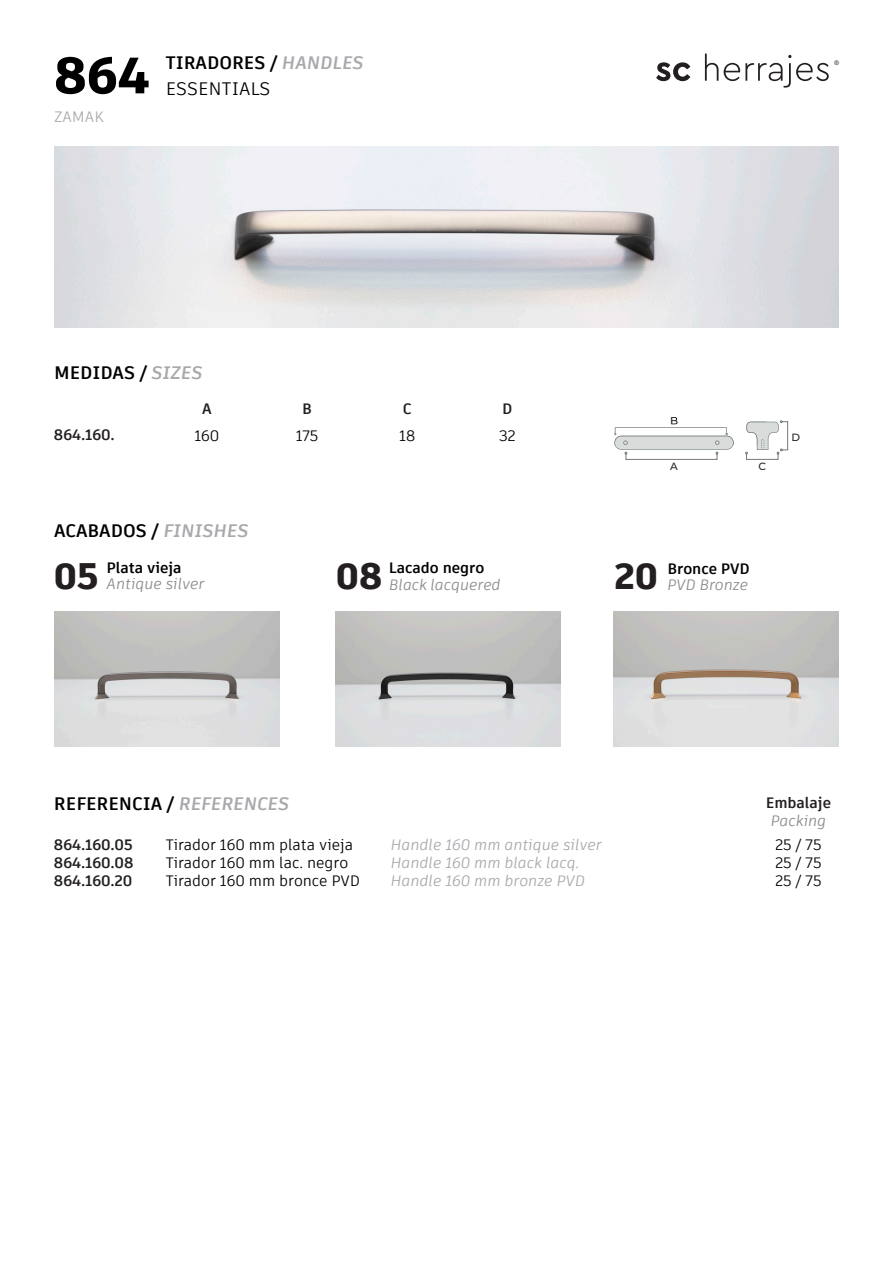
<style>
.page{position:relative;width:893px;height:1263px;background:#fff}
.page>*{position:absolute;margin:0;border:0;box-sizing:border-box;transform-origin:0 0}
.t1{font:900 51px "Artifakt Element";color:#000}
.t2{font:900 36px "Artifakt Element";color:#231f20}
.t3{font:700 18px "Artifakt Element";color:#000}
.t4{font:18px "Artifakt Element";color:#000}
.t5{font:15px "Artifakt Element";color:#000}
.t6{font:italic 15px "Artifakt Element";color:#a8a9ad}
.t7{font:700 15px "Artifakt Element";color:#231f20}
.t8{font:italic 15px "Artifakt Element";color:#8a8c8f}
.t9{font:700 15px "Artifakt Element";color:#000}
.t10{font:15px "Artifakt Element";color:#a8a9ad}
.t11{font:500 10.5px "Montserrat";color:#231f20}
.t12{font:6.15px "Arial";color:#231f20}
.s1{font-style:italic;color:#a8a9ad}
</style>
<div class="page">
<svg style="left:656px;top:62px;width:34px;height:19px"></svg>
<svg style="left:705px;top:54px;width:13px;height:27px"></svg>
<svg style="left:724px;top:55px;width:105px;height:33px"></svg>
<img style="left:54px;top:147px;width:785px;height:180px">
<svg style="left:614px;top:417px;width:120px;height:43px"></svg>
<svg style="left:745px;top:420px;width:43px;height:40px"></svg>
<img style="left:746px;top:422px;width:20px;height:23px">
<img style="left:614px;top:611px;width:225px;height:135px">
<img style="left:336px;top:611px;width:225px;height:135px">
<img style="left:54px;top:611px;width:225px;height:135px">
<p class="t1" style="left:54px;top:40px;width:97px">864</p>
<p class="t10" style="left:54px;top:107px;width:52px">ZAMAK</p>
<p class="t3" style="left:166px;top:50px;width:199px">TIRADORES / <span class="s1">HANDLES</span></p>
<p class="t4" style="left:166px;top:76px;width:106px">ESSENTIALS</p>
<p class="t12" style="left:834px;top:58px;width:6px">®</p>
<p class="t3" style="left:54px;top:360px;width:150px">MEDIDAS / <span class="s1">SIZES</span></p>
<p class="t7" style="left:54px;top:425px;width:62px">864.160.</p>
<p class="t7" style="left:202px;top:398px;width:11px">A</p>
<p class="t7" style="left:302px;top:398px;width:11px">B</p>
<p class="t7" style="left:403px;top:398px;width:10px">C</p>
<p class="t7" style="left:502px;top:398px;width:12px">D</p>
<p class="t5" style="left:194px;top:425px;width:26px">160</p>
<p class="t5" style="left:296px;top:425px;width:24px">175</p>
<p class="t5" style="left:399px;top:425px;width:17px">18</p>
<p class="t5" style="left:499px;top:425px;width:18px">32</p>
<p class="t11" style="left:670px;top:459px;width:9px">A</p>
<p class="t11" style="left:758px;top:459px;width:9px">C</p>
<p class="t3" style="left:54px;top:518px;width:196px">ACABADOS / <span class="s1">FINISHES</span></p>
<p class="t9" style="left:107px;top:557px;width:77px">Plata vieja</p>
<p class="t8" style="left:107px;top:574px;width:99px">Antique silver</p>
<p class="t9" style="left:389px;top:557px;width:97px">Lacado negro</p>
<p class="t8" style="left:389px;top:574px;width:113px">Black lacquered</p>
<p class="t2" style="left:54px;top:552px;width:46px">05</p>
<p class="t2" style="left:336px;top:552px;width:48px">08</p>
<p class="t2" style="left:615px;top:552px;width:45px">20</p>
<p class="t9" style="left:667px;top:558px;width:84px">Bronce PVD</p>
<p class="t8" style="left:667px;top:574px;width:82px">PVD Bronze</p>
<p class="t11" style="left:791px;top:429px;width:10px">D</p>
<p class="t3" style="left:54px;top:791px;width:237px">REFERENCIA / <span class="s1">REFERENCES</span></p>
<p class="t7" style="left:54px;top:834px;width:80px">864.160.05</p>
<p class="t7" style="left:54px;top:852px;width:81px">864.160.08</p>
<p class="t7" style="left:54px;top:870px;width:80px">864.160.20</p>
<p class="t5" style="left:166px;top:834px;width:189px">Tirador 160 mm plata vieja</p>
<p class="t5" style="left:166px;top:852px;width:184px">Tirador 160 mm lac. negro</p>
<p class="t5" style="left:166px;top:870px;width:196px">Tirador 160 mm bronce PVD</p>
<p class="t6" style="left:390px;top:834px;width:213px">Handle 160 mm antique silver</p>
<p class="t6" style="left:390px;top:852px;width:190px">Handle 160 mm black lacq.</p>
<p class="t6" style="left:390px;top:870px;width:196px">Handle 160 mm bronze PVD</p>
<p class="t7" style="left:766px;top:792px;width:67px">Embalaje</p>
<p class="t8" style="left:771px;top:810px;width:57px">Packing</p>
<p class="t5" style="left:775px;top:834px;width:48px">25 / 75</p>
<p class="t5" style="left:775px;top:852px;width:48px">25 / 75</p>
<p class="t5" style="left:775px;top:870px;width:48px">25 / 75</p>
</div>
